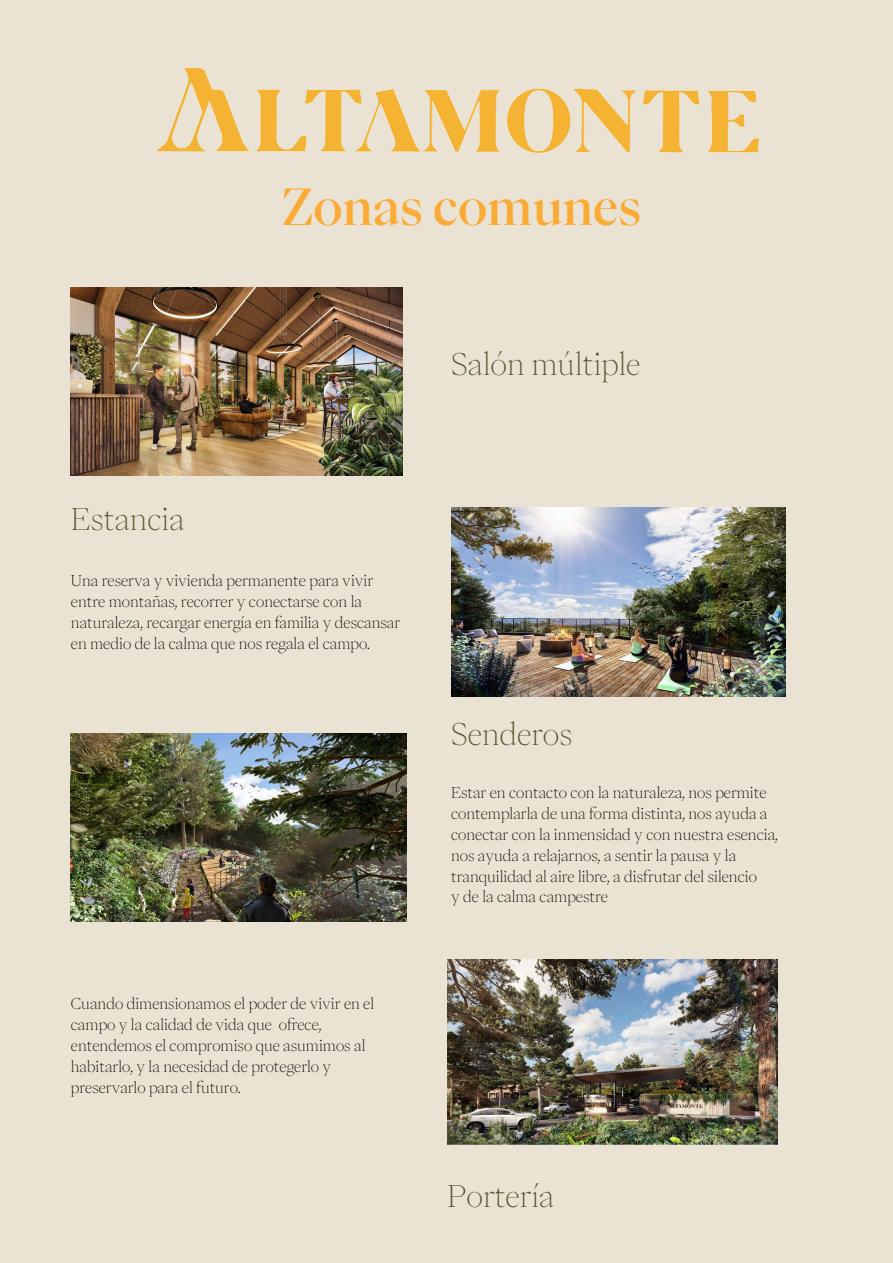
<style>
.page{position:relative;width:893px;height:1263px;background:#eae3d3}
.page>*{position:absolute;margin:0;border:0;box-sizing:border-box;transform-origin:0 0}
.t1{font:500 49.28px "PP Eiko";color:#fbab35}
.t2{font:100 30px "PP Eiko";color:#59532c}
.t3{font:100 15px/20.9px "PP Eiko";color:#000}
</style>
<div class="page">
<img style="left:447px;top:960px;width:330px;height:185px">
<img style="left:71px;top:287px;width:332px;height:188px">
<img style="left:451px;top:507px;width:334px;height:190px">
<img style="left:71px;top:733px;width:335px;height:188px">
<img style="left:156px;top:68px;width:603px;height:84px">
<h1 class="t1" style="left:282px;top:181px;width:361px">Zonas comunes</h1>
<h2 class="t2" style="left:451px;top:348px;width:191px">Salón múltiple</h2>
<h2 class="t2" style="left:71px;top:503px;width:115px">Estancia</h2>
<p class="t3" style="left:71px;top:570px;width:331px">Una reserva y vivienda permanente para vivir entre montañas, recorrer y conectarse con la naturaleza, recargar energía en familia y descansar en medio de la calma que nos regala el campo.</p>
<p class="t3" style="left:71px;top:993px;width:305px">Cuando dimensionamos el poder de vivir en el campo y la calidad de vida que ofrece, entendemos el compromiso que asumimos al habitarlo, y la necesidad de protegerlo y preservarlo para el futuro.</p>
<h2 class="t2" style="left:451px;top:718px;width:123px">Senderos</h2>
<p class="t3" style="left:451px;top:782px;width:328px">Estar en contacto con la naturaleza, nos permite contemplarla de una forma distinta, nos ayuda a conectar con la inmensidad y con nuestra esencia, nos ayuda a relajarnos, a sentir la pausa y la tranquilidad al aire libre, a disfrutar del silencio<br>y de la calma campestre</p>
<h2 class="t2" style="left:447px;top:1181px;width:109px">Portería</h2>
</div>
